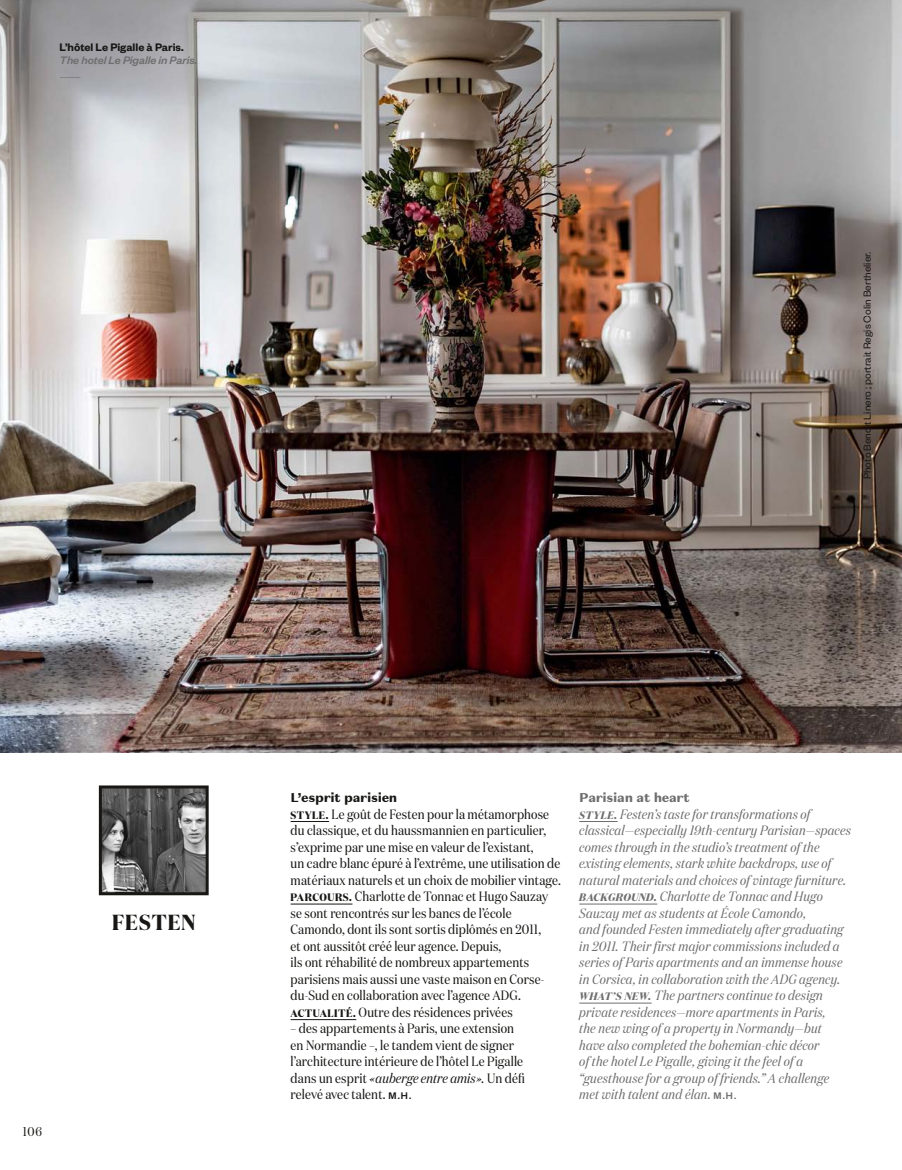
<style>
.page{position:relative;width:902px;height:1170px;background:#fff}
.page>*{position:absolute;margin:0;border:0;box-sizing:border-box;transform-origin:0 0}
.t1{font:700 21.75px "Domaine Disp Nar";letter-spacing:.05em;color:#181715}
.t2{font:italic 13.5px/16.5px "Domaine Disp Nar";letter-spacing:.02em;color:#6e6e6e}
.t3{font:13.5px/16.5px "Domaine Disp Nar";letter-spacing:.01em;color:#181715}
.t4{font:900 12.75px "Domaine Sans Text";letter-spacing:-.02em;color:#181715}
.t5{font:900 12.75px "Domaine Sans Text";letter-spacing:-.02em;color:#6e6e6e}
.t6{font:12.75px "Domaine Disp Nar";color:#181715}
.t7{font:italic 500 12px/13.5px "Founders Grotesk";color:#6e6e6e}
.t8{font:11.25px "Founders Grotesk";color:#181715}
.t9{font:300 10.5px "Founders Grotesk";color:#6e6e6e}
.s1{font-weight:600;font-style:normal;color:#181715}
.s2{font-weight:700;font-size:10.8px}
.s3{font-style:italic}
.s4{font-family:"Founders Grotesk";font-weight:500;font-size:10.5px}
.s5{font-family:"Founders Grotesk";font-weight:500;font-style:normal;font-size:10.5px}
</style>
<div class="page">
<img style="left:103px;top:789px;width:102px;height:102px">
<div style="left:99px;top:785px;width:110px;height:110px;border:3px solid #181715"></div>
<img style="left:0;top:0;width:901px;height:752px">
<hr style="left:290px;top:821px;width:39px;height:1px;background:#181715">
<hr style="left:290px;top:903px;width:62px;height:1px;background:#181715">
<hr style="left:290px;top:1019px;width:66px;height:1px;background:#181715">
<hr style="left:579px;top:821px;width:38px;height:1px;background:#6e6e6e">
<hr style="left:579px;top:903px;width:78px;height:1px;background:#6e6e6e">
<hr style="left:579px;top:1002px;width:72px;height:1px;background:#6e6e6e">
<p class="t7" style="left:60px;top:39px;width:139px"><span class="s1">L’hôtel Le Pigalle à Paris.<br></span>The hotel Le Pigalle in Paris.</p>
<p class="t9" style="left:60px;top:71px;width:23px">---------</p>
<p class="t8" style="left:860px;top:479px;width:229px;rotate:-90deg">Photo Benoit Linero ; portrait Regis Colin Berthelier.</p>
<p class="t1" style="left:112px;top:908px;width:85px">FESTEN</p>
<p class="t6" style="left:23px;top:1124px;width:20px">106</p>
<p class="t4" style="left:290px;top:789px;width:108px">L’esprit parisien</p>
<p class="t3" style="left:290px;top:805px;width:272px"><span class="s2">STYLE.</span> Le goût de Festen pour la métamorphose du classique, et du haussmannien en particulier, s’exprime par une mise en valeur de l’existant,<br>un cadre blanc épuré à l’extrême, une utilisation de matériaux naturels et un choix de mobilier vintage.<br><span class="s2">PARCOURS.</span> Charlotte de Tonnac et Hugo Sauzay se sont rencontrés sur les bancs de l’école Camondo, dont ils sont sortis diplômés en 2011,<br>et ont aussitôt créé leur agence. Depuis,<br>ils ont réhabilité de nombreux appartements parisiens mais aussi une vaste maison en Corse&shy;du-Sud en collaboration avec l’agence ADG.<br><span class="s2">ACTUALITÉ.</span> Outre des résidences privées</p>
<p class="t3" style="left:290px;top:1019px;width:236px">– des appartements à Paris, une extension en Normandie –, le tandem vient de signer l’architecture intérieure de l’hôtel Le Pigalle dans un esprit <span class="s3">« auberge entre amis ».</span> Un défi relevé avec talent. <span class="s4">M.H.</span></p>
<p class="t5" style="left:579px;top:789px;width:112px">Parisian at heart</p>
<p class="t2" style="left:579px;top:805px;width:273px"><span class="s2">STYLE.</span> Festen’s taste for transformations of classical—especially 19th-century Parisian—spaces comes through in the studio’s treatment of the existing elements, stark white backdrops, use of natural materials and choices of vintage furniture.<br><span class="s2">BACKGROUND.</span> Charlotte de Tonnac and Hugo Sauzay met as students at école Camondo,<br>and founded Festen immediately after graduating in 2011. Their first major commissions included a series of Paris apartments and an immense house in Corsica, in collaboration with the ADG agency.<br><span class="s2">WHAT’S NEW.</span> The partners continue to design private residences—more apartments in Paris,<br>the new wing of a property in Normandy—but<br>have also completed the bohemian-chic décor<br>of the hotel Le Pigalle, giving it the feel of a “guesthouse for a group of friends.” A challenge met with talent and élan. <span class="s5">M.H.</span></p>
</div>
